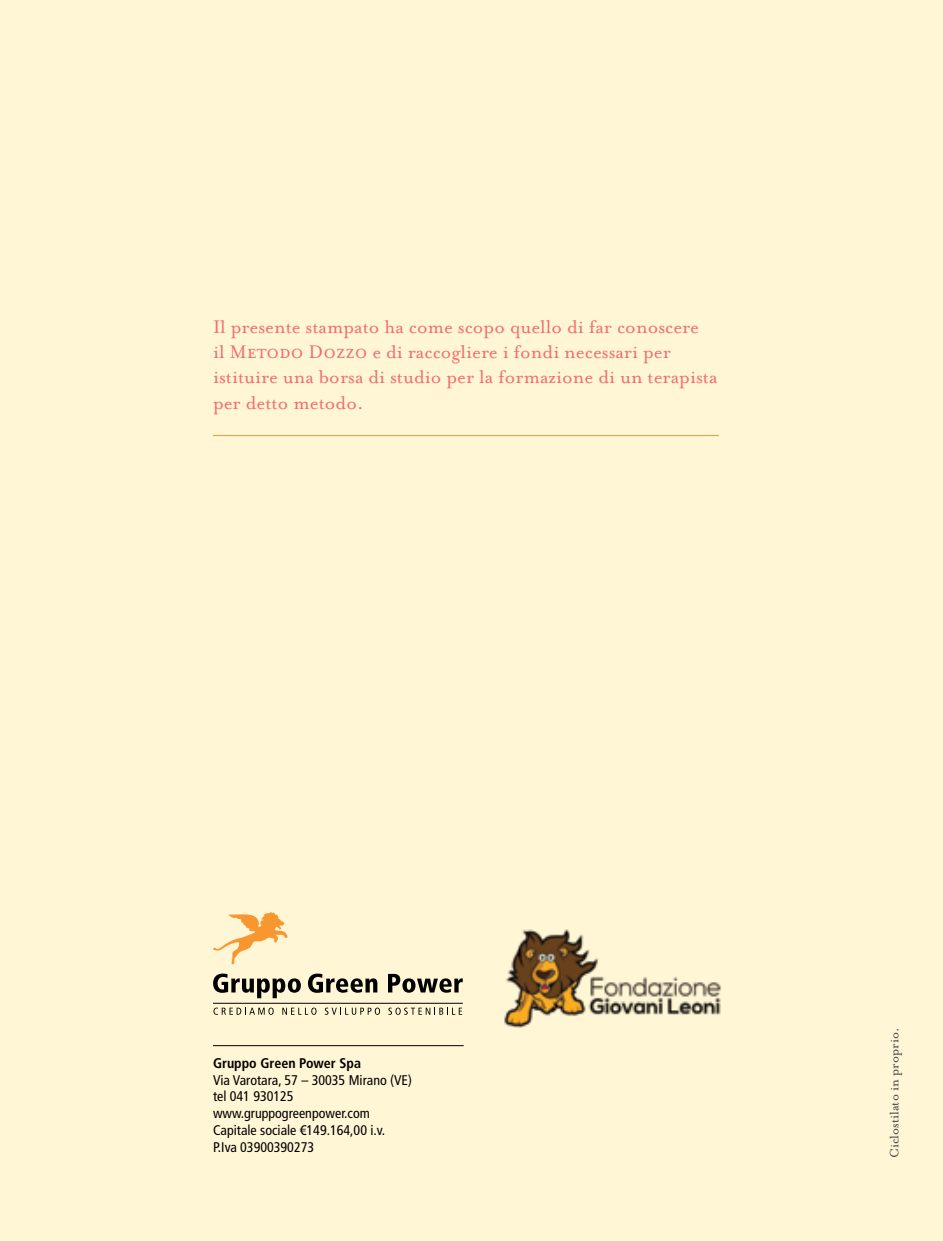
<style>
.page{position:relative;width:943px;height:1241px;background:#fff}
.page>*{position:absolute;margin:0;border:0;box-sizing:border-box;transform-origin:0 0}
.t1{font:21px/25.2px "Mrs Eaves Roman";color:#f26d6e}
.t2{font:condensed 14px/16.8px "Frutiger LT Std";color:#000}
.t3{font:14px "Mrs Eaves Roman";color:#414042}
.t4{font:700 condensed 14px "Frutiger LT Std";color:#000}
.s1{font-family:"Mrs Eaves Small Caps"}
</style>
<div class="page">
<div style="left:0;top:0;width:943px;height:1240px;background:#fff6d6"></div>
<svg style="left:213px;top:973px;width:88px;height:25px"></svg>
<svg style="left:308px;top:973px;width:69px;height:19px"></svg>
<svg style="left:388px;top:973px;width:75px;height:19px"></svg>
<svg style="left:213px;top:1007px;width:60px;height:7px"></svg>
<svg style="left:282px;top:1007px;width:34px;height:7px"></svg>
<svg style="left:325px;top:1007px;width:55px;height:7px"></svg>
<svg style="left:388px;top:1007px;width:74px;height:7px"></svg>
<svg style="left:213px;top:912px;width:74px;height:52px"></svg>
<hr style="left:213px;top:1002px;width:250px;height:1px;background:#000">
<hr style="left:213px;top:1045px;width:250px;height:1px;background:#000">
<hr style="left:213px;top:435px;width:505px;height:1px;background:#f8972f">
<img style="left:504px;top:929px;width:217px;height:98px">
<p class="t1" style="left:213px;top:314px;width:506px">Il presente stampato ha come scopo quello di far conoscere<br>il <span class="s1">Metodo Dozzo</span> e di raccogliere i fondi necessari per istituire una borsa di studio per la formazione di un terapista per detto metodo.</p>
<p class="t4" style="left:213px;top:1054px;width:149px">Gruppo Green Power Spa</p>
<p class="t2" style="left:213px;top:1071px;width:200px">Via Varotara, 57 – 30035 Mirano (VE) tel 041 930125 www.gruppogreenpower.com<br>Capitale sociale €149.164,00 i.v.<br>P.Iva 03900390273</p>
<p class="t3" style="left:886px;top:1157px;width:131px;rotate:-90deg">Ciclostilato in proprio.</p>
</div>
